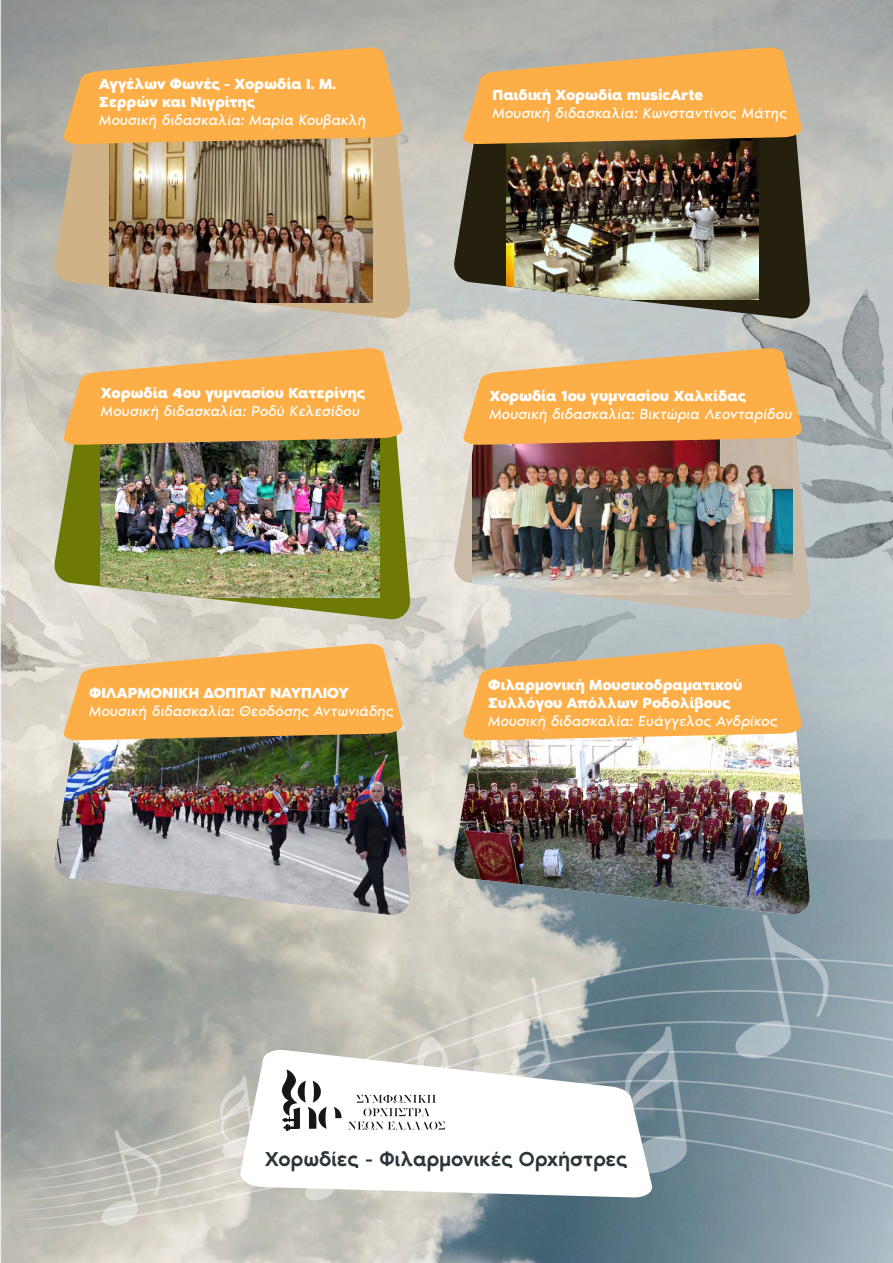
<style>
.page{position:relative;width:893px;height:1263px;background:#fff}
.page>*{position:absolute;margin:0;border:0;box-sizing:border-box;transform-origin:0 0}
.t1{font:500 20.7px "Noir Pro";letter-spacing:-.01em;color:#2c363a}
.t2{font:italic 15px "Noir Pro";letter-spacing:-.01em;color:#fff}
.t3{font:700 15px/18px "Noir Pro";letter-spacing:-.01em;color:#fff}
</style>
<div class="page">
<img style="left:0;top:0;width:893px;height:1263px">
<svg style="left:53px;top:105px;width:358px;height:215px;background:#c6b599"></svg>
<img style="left:109px;top:144px;width:263px;height:158px">
<svg style="left:63px;top:47px;width:340px;height:97px;background:#ebab57"></svg>
<svg style="left:453px;top:105px;width:358px;height:215px;background:#646255"></svg>
<img style="left:507px;top:144px;width:252px;height:156px">
<svg style="left:462px;top:47px;width:341px;height:97px;background:#e8aa57"></svg>
<svg style="left:53px;top:405px;width:358px;height:215px;background:#a1a462"></svg>
<img style="left:101px;top:445px;width:278px;height:152px">
<svg style="left:63px;top:348px;width:340px;height:97px;background:#efb05b"></svg>
<svg style="left:453px;top:405px;width:358px;height:215px;background:#c7c4bc"></svg>
<img style="left:473px;top:445px;width:319px;height:149px">
<svg style="left:462px;top:348px;width:341px;height:97px;background:#f1b15e"></svg>
<img style="left:453px;top:733px;width:358px;height:182px">
<svg style="left:462px;top:643px;width:341px;height:97px;background:#f0b261"></svg>
<img style="left:56px;top:701px;width:353px;height:215px">
<svg style="left:63px;top:643px;width:340px;height:97px;background:#f1b25d"></svg>
<svg style="left:239px;top:1049px;width:414px;height:149px"></svg>
<svg style="left:281px;top:1070px;width:61px;height:61px"></svg>
<svg style="left:348px;top:1094px;width:97px;height:36px"></svg>
<p class="t3" style="left:99px;top:76px;width:239px">Αγγέλων Φωνές - Χορωδία Ι. Μ.<br>Σερρών και Νιγρίτης</p>
<p class="t2" style="left:99px;top:113px;width:268px">Μουσική διδασκαλία: Μαρία Κουβακλή</p>
<p class="t3" style="left:493px;top:87px;width:212px">Παιδική Χορωδία musicArte</p>
<p class="t2" style="left:493px;top:106px;width:296px">Μουσική διδασκαλία: Κωνσταντίνος Μάτης</p>
<p class="t3" style="left:101px;top:385px;width:266px">Χορωδία 4ου γυμνασίου Κατερίνης</p>
<p class="t2" style="left:101px;top:404px;width:261px">Μουσική διδασκαλία: Ροδύ Κελεσίδου</p>
<p class="t3" style="left:489px;top:388px;width:258px">Χορωδία 1ου γυμνασίου Χαλκίδας</p>
<p class="t2" style="left:489px;top:407px;width:304px">Μουσική διδασκαλία: Βικτώρια Λεονταρίδου</p>
<p class="t3" style="left:89px;top:685px;width:261px">ΦΙΛΑΡΜΟΝΙΚΗ ΔΟΠΠΑΤ ΝΑΥΠΛΙΟΥ</p>
<p class="t2" style="left:89px;top:704px;width:306px">Μουσική διδασκαλία: Θεοδόσης Αντωνιάδης</p>
<p class="t3" style="left:488px;top:677px;width:256px">Φιλαρμονική Μουσικοδραματικού<br>Συλλόγου Απόλλων Ροδολίβους</p>
<p class="t2" style="left:488px;top:714px;width:291px">Μουσική διδασκαλία: Ευάγγελος Ανδρίκος</p>
<h1 class="t1" style="left:265px;top:1149px;width:364px">Χορωδίες - Φιλαρμονικές Ορχήστρες</h1>
</div>
